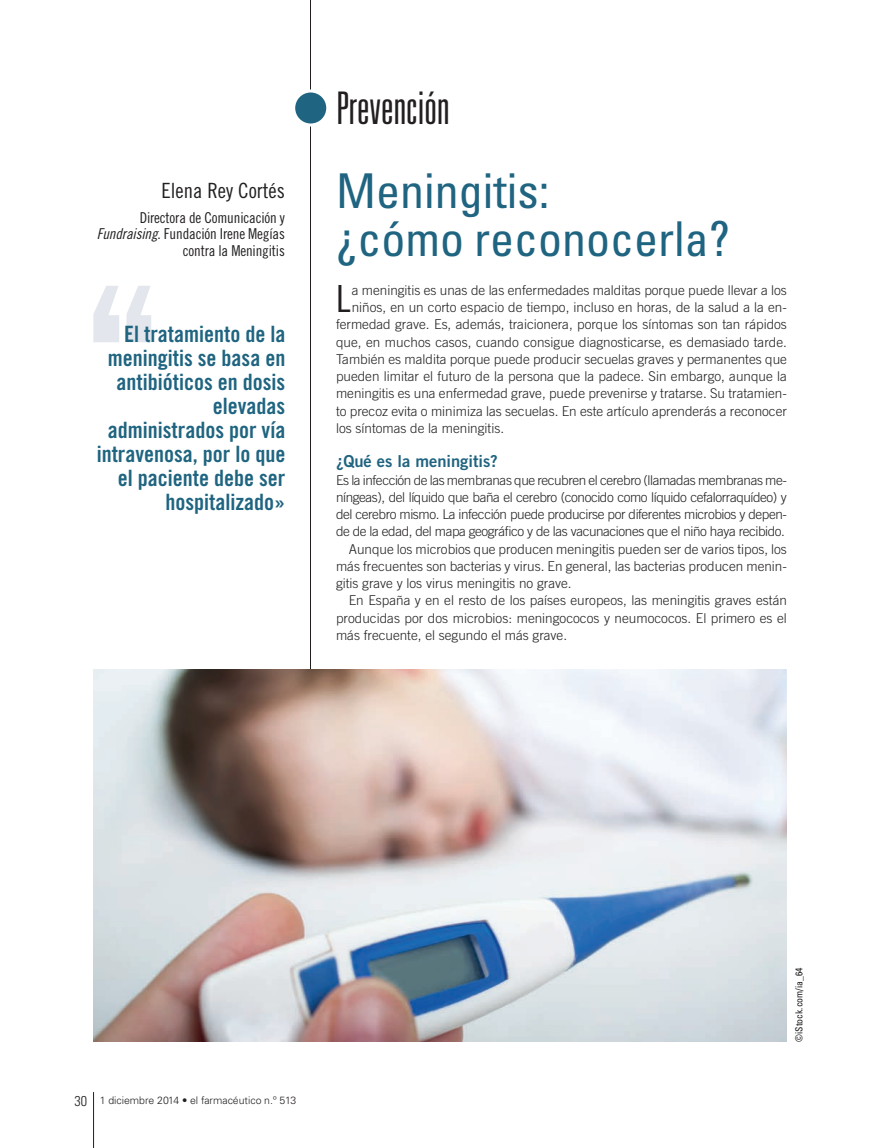
<style>
.page{position:relative;width:872px;height:1148px;background:#fff}
.page>*{position:absolute;margin:0;border:0;box-sizing:border-box;transform-origin:0 0}
.t1{font:condensed 48px/48px "Univers LT Std";color:#1f6480}
.t2{font:300 ultra-condensed 45px "Univers LT Std";color:#231f20}
.t3{font:37.35px "Trade Gothic LT Std Cn 18";color:#231f20}
.t4{font:22.5px/24px "Trade Gothic LT Std Bd Cn 20";color:#1f6480;text-align:right}
.t5{font:21px "Trade Gothic LT Std Cn 18";color:#231f20}
.t6{font:16.5px "Trade Gothic LT Std Bd 2";color:#1f6480}
.t7{font:15px/16.5px "Trade Gothic LT Std Cn 18";letter-spacing:-.01em;color:#231f20;text-align:right}
.t8{font:300 condensed 14.25px "Univers LT Std";color:#231f20}
.t9{font:300 13.5px "Trade Gothic LT Std";color:#231f20}
.t10{font:300 13.5px "Trade Gothic LT Std";letter-spacing:-.03em;color:#231f20}
.t11{font:300 10.5px "Univers LT Std";color:#231f20}
.t12{font:condensed 9.75px "Univers LT Std";color:#231f20}
.s1{font-family:"Trade Gothic LT Std Cn 18 Obl"}
</style>
<div class="page">
<hr style="left:93px;top:1092px;width:1px;height:56px;background:#231f20">
<hr style="left:310px;top:0;width:1px;height:1042px;background:#231f20">
<div style="left:294px;top:91px;width:34px;height:34px;background:#1f6480;border-radius:50%"></div>
<div style="left:292px;top:89px;width:37px;height:38px;border:3px solid #fff;border-radius:50%"></div>
<svg style="left:126px;top:286px;width:25px;height:56px"></svg>
<svg style="left:93px;top:286px;width:26px;height:56px"></svg>
<img style="left:94px;top:670px;width:693px;height:372px">
<h3 class="t5" style="left:161px;top:183px;width:125px">Elena Rey Cortés</h3>
<p class="t7" style="left:97px;top:211px;width:190px">Directora de Comunicación y<br><span class="s1">Fundraising</span>. Fundación Irene Megías contra la Meningitis</p>
<h3 class="t4" style="left:97px;top:324px;width:190px">El tratamiento de la meningitis se basa en antibióticos en dosis elevadas administrados por vía intravenosa, por lo que el paciente debe ser hospitalizado»</h3>
<h2 class="t2" style="left:336px;top:91px;width:115px">Prevención</h2>
<h1 class="t1" style="left:336px;top:170px;width:396px">Meningitis:<br>¿cómo reconocerla?</h1>
<h3 class="t3" style="left:336px;top:285px;width:16px">L</h3>
<p class="t9" style="left:352px;top:285px;width:437px">a meningitis es unas de las enfermedades malditas porque puede llevar a los</p>
<p class="t9" style="left:352px;top:302px;width:437px">niños, en un corto espacio de tiempo, incluso en horas, de la salud a la en-</p>
<p class="t9" style="left:336px;top:320px;width:452px">fermedad grave. Es, además, traicionera, porque los síntomas son tan rápidos</p>
<p class="t9" style="left:336px;top:337px;width:452px">que, en muchos casos, cuando consigue diagnosticarse, es demasiado tarde.</p>
<p class="t9" style="left:336px;top:354px;width:452px">También es maldita porque puede producir secuelas graves y permanentes que</p>
<p class="t9" style="left:336px;top:371px;width:452px">pueden limitar el futuro de la persona que la padece. Sin embargo, aunque la</p>
<p class="t9" style="left:336px;top:389px;width:452px">meningitis es una enfermedad grave, puede prevenirse y tratarse. Su tratamien-</p>
<p class="t9" style="left:336px;top:406px;width:452px">to precoz evita o minimiza las secuelas. En este artículo aprenderás a reconocer</p>
<p class="t9" style="left:336px;top:423px;width:169px">los síntomas de la meningitis.</p>
<p class="t6" style="left:336px;top:456px;width:163px">¿Qué es la meningitis?</p>
<p class="t10" style="left:336px;top:475px;width:452px">Es la infección de las membranas que recubren el cerebro (llamadas membranas me-</p>
<p class="t10" style="left:336px;top:492px;width:452px">níngeas), del líquido que baña el cerebro (conocido como líquido cefalorraquídeo) y</p>
<p class="t10" style="left:336px;top:509px;width:452px">del cerebro mismo. La infección puede producirse por diferentes microbios y depen-</p>
<p class="t10" style="left:336px;top:527px;width:450px">de de la edad, del mapa geográfico y de las vacunaciones que el niño haya recibido.</p>
<p class="t9" style="left:349px;top:544px;width:439px">Aunque los microbios que producen meningitis pueden ser de varios tipos, los</p>
<p class="t9" style="left:336px;top:561px;width:452px">más frecuentes son bacterias y virus. En general, las bacterias producen menin-</p>
<p class="t9" style="left:336px;top:578px;width:237px">gitis grave y los virus meningitis no grave.</p>
<p class="t9" style="left:349px;top:596px;width:439px">En España y en el resto de los países europeos, las meningitis graves están</p>
<p class="t9" style="left:336px;top:613px;width:452px">producidas por dos microbios: meningococos y neumococos. El primero es el</p>
<p class="t9" style="left:336px;top:630px;width:233px">más frecuente, el segundo el más grave.</p>
<p class="t8" style="left:74px;top:1095px;width:14px">30</p>
<p class="t11" style="left:100px;top:1096px;width:198px">1 diciembre 2014 • el farmacéutico n.º 513</p>
<p class="t12" style="left:795px;top:1042px;width:76px;rotate:-90deg">©iStock.com/ia_64</p>
</div>
